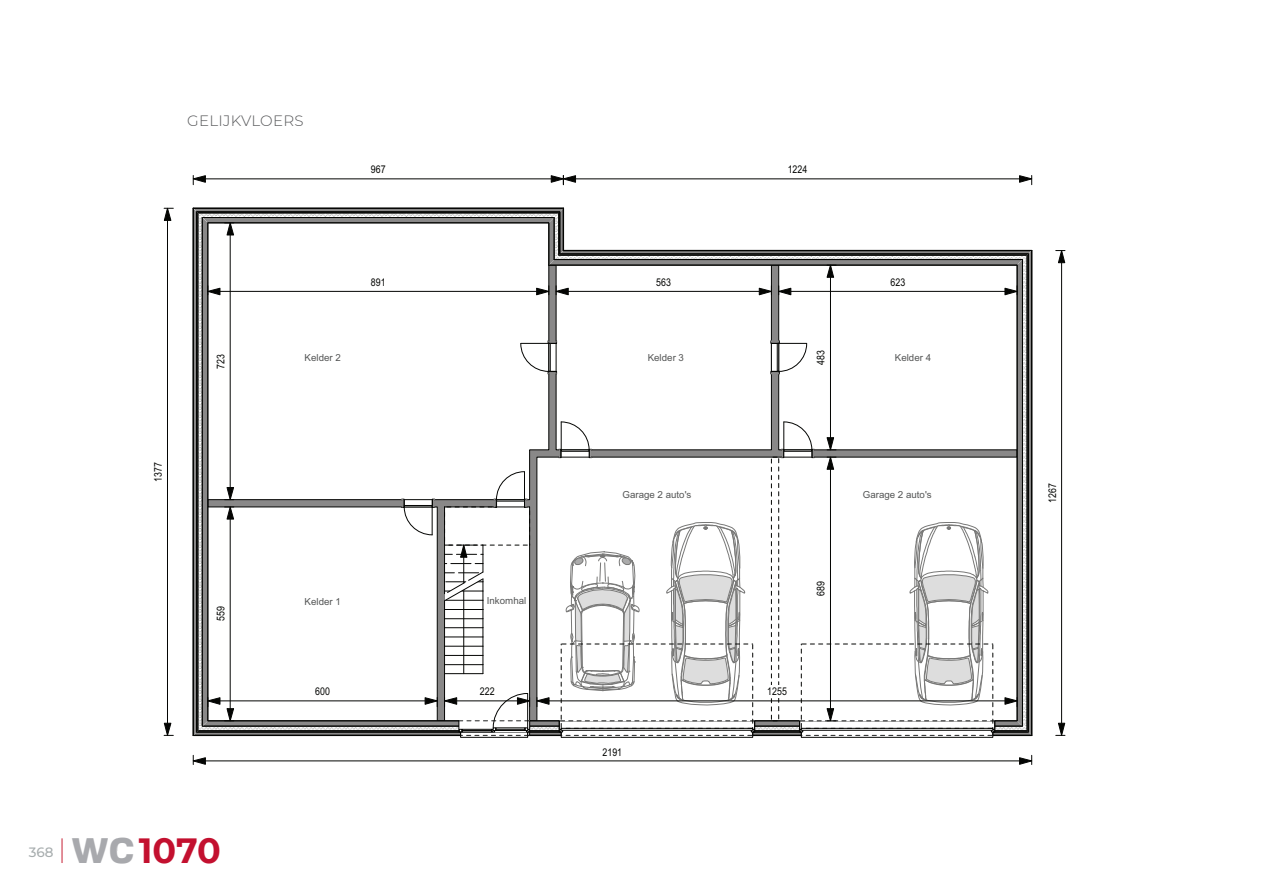
<style>
.page{position:relative;width:1263px;height:893px;background:#fff}
.page>*{position:absolute;margin:0;border:0;box-sizing:border-box;transform-origin:0 0}
.t1{font:700 34.95px "Montserrat";color:#c3102f}
.t2{font:300 15px "Montserrat";letter-spacing:.02em;color:#57585a}
.t3{font:500 13.5px "Montserrat";color:#a7adae}
.t4{font:10.65px "Arial Narrow";color:#040503}
.t5{font:9.75px "Arial";color:#545555}
.s1{font-family:"Familiar Pro";font-size:47.1px;color:#a8a9ad}
</style>
<div class="page">
<svg style="left:62px;top:838px;width:1px;height:25px"></svg>
<hr style="left:167px;top:220px;width:1px;height:503px;background:#040503">
<svg style="left:164px;top:723px;width:9px;height:13px"></svg>
<svg style="left:164px;top:208px;width:9px;height:13px"></svg>
<hr style="left:205px;top:179px;width:346px;height:1px;background:#040503">
<svg style="left:192px;top:175px;width:14px;height:10px"></svg>
<hr style="left:575px;top:179px;width:444px;height:1px;background:#040503">
<svg style="left:551px;top:175px;width:25px;height:10px"></svg>
<svg style="left:1019px;top:175px;width:13px;height:10px"></svg>
<hr style="left:1061px;top:263px;width:1px;height:460px;background:#040503">
<svg style="left:1056px;top:250px;width:9px;height:13px"></svg>
<svg style="left:1056px;top:723px;width:9px;height:13px"></svg>
<hr style="left:205px;top:760px;width:814px;height:1px;background:#040503">
<svg style="left:192px;top:755px;width:14px;height:9px"></svg>
<svg style="left:1019px;top:755px;width:13px;height:9px"></svg>
<svg style="left:193px;top:208px;width:839px;height:530px"></svg>
<h2 class="t2" style="left:187px;top:112px;width:118px">GELIJKVLOERS</h2>
<p class="t4" style="left:371px;top:163px;width:16px">967</p>
<p class="t4" style="left:788px;top:163px;width:21px">1224</p>
<p class="t4" style="left:371px;top:276px;width:16px">891</p>
<p class="t4" style="left:656px;top:276px;width:16px">563</p>
<p class="t4" style="left:890px;top:276px;width:16px">623</p>
<p class="t4" style="left:152px;top:482px;width:21px;rotate:-90deg">1377</p>
<p class="t4" style="left:215px;top:369px;width:16px;rotate:-90deg">723</p>
<p class="t4" style="left:215px;top:621px;width:16px;rotate:-90deg">559</p>
<h3 class="t3" style="left:29px;top:844px;width:26px">368</h3>
<h1 class="t1" style="left:72px;top:830px;width:150px"><span class="s1">wc</span>1070</h1>
<p class="t4" style="left:815px;top:365px;width:16px;rotate:-90deg">483</p>
<p class="t5" style="left:305px;top:354px;width:38px">Kelder 2</p>
<p class="t5" style="left:648px;top:354px;width:38px">Kelder 3</p>
<p class="t5" style="left:895px;top:354px;width:38px">Kelder 4</p>
<p class="t5" style="left:305px;top:597px;width:38px">Kelder 1</p>
<p class="t5" style="left:487px;top:597px;width:41px">Inkomhal</p>
<p class="t5" style="left:622px;top:491px;width:70px">Garage 2 auto's</p>
<p class="t5" style="left:863px;top:491px;width:70px">Garage 2 auto's</p>
<p class="t4" style="left:815px;top:596px;width:16px;rotate:-90deg">689</p>
<p class="t4" style="left:315px;top:685px;width:16px">600</p>
<p class="t4" style="left:480px;top:685px;width:16px">222</p>
<p class="t4" style="left:767px;top:685px;width:21px">1255</p>
<p class="t4" style="left:602px;top:746px;width:21px">2191</p>
<p class="t4" style="left:1046px;top:503px;width:21px;rotate:-90deg">1267</p>
</div>
